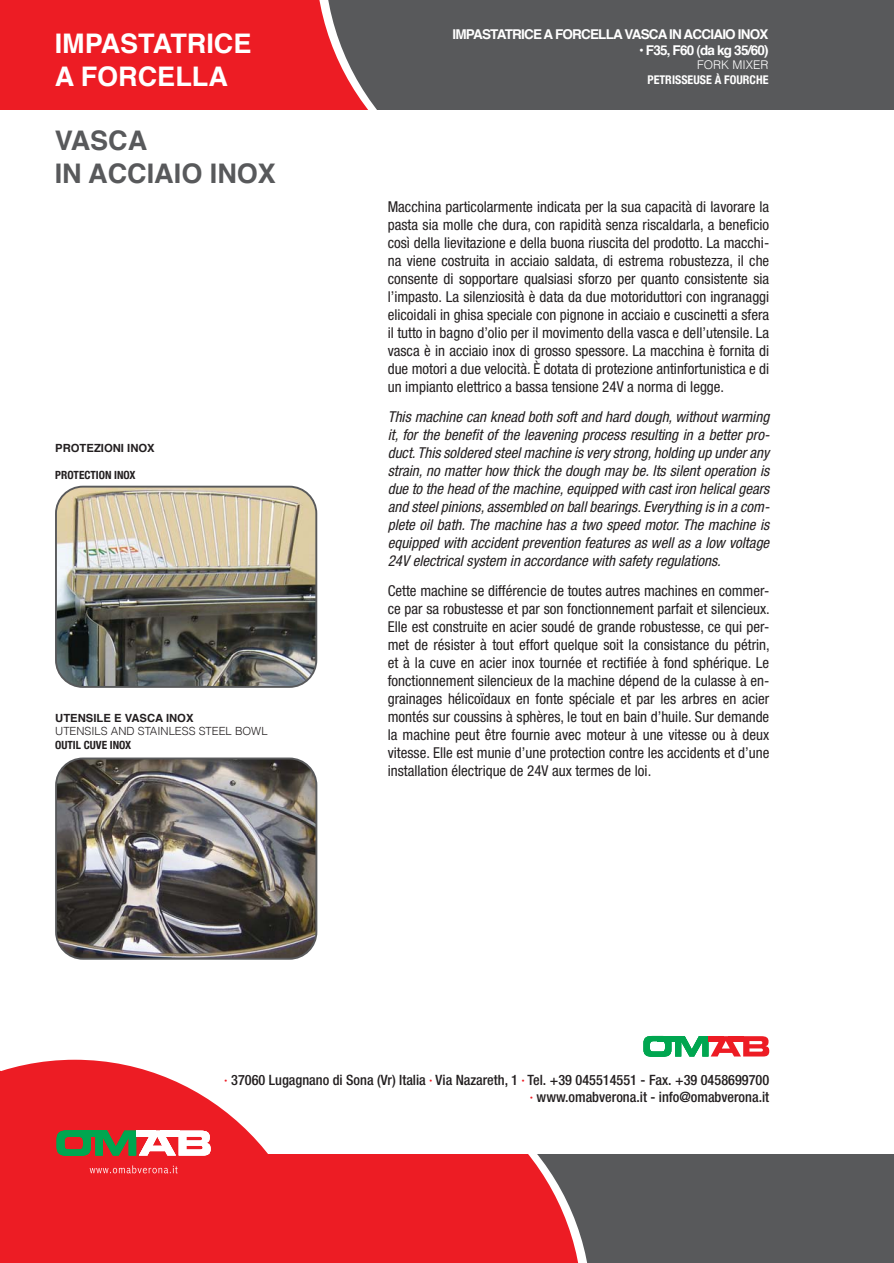
<style>
.page{position:relative;width:894px;height:1263px;background:#fff}
.page>*{position:absolute;margin:0;border:0;box-sizing:border-box;transform-origin:0 0}
.t1{font:700 27px/32.4px "Helvetica";color:#fff}
.t2{font:700 27px/32.4px "Helvetica";color:#58595b}
.t3{font:condensed 15px/18px "Helvetica Neue";color:#231f20;text-align:justify}
.t4{font:italic condensed 15px/18px "Helvetica Neue";color:#231f20;text-align:justify}
.t5{font:500 condensed 14.25px/17.1px "Helvetica Neue";color:#231f20;text-align:right}
.t6{font:700 13.5px "Helvetica";letter-spacing:-.06em;color:#fff}
.t7{font:700 condensed 12px "Helvetica Neue";color:#fff}
.t8{font:300 12px "Helvetica";color:#fff}
.t9{font:700 11.25px "Helvetica";color:#231f20}
.t10{font:300 11.25px "Helvetica";color:#231f20}
.t11{font:700 condensed 11.25px "Helvetica Neue";color:#231f20}
.s1{color:#ed1c24}
</style>
<div class="page">
<svg style="left:1px;top:1060px;width:321px;height:203px;fill:#ed1c24"></svg>
<div style="left:1px;top:0;width:462px;height:110px;background:#ed1c24"></div>
<svg style="left:319px;top:0;width:61px;height:110px"></svg>
<div style="left:380px;top:0;width:513px;height:110px;background:#58595b"></div>
<div style="left:365px;top:1155px;width:528px;height:108px;background:#58595b"></div>
<svg style="left:523px;top:1155px;width:64px;height:108px"></svg>
<div style="left:5px;top:1155px;width:518px;height:108px;background:#ed1c24"></div>
<svg style="left:0;top:1070px;width:1px;height:193px"></svg>
<hr style="left:0;top:0;width:1px;height:110px;background:#ed1c24">
<svg style="left:90px;top:1165px;width:87px;height:8px"></svg>
<svg style="left:57px;top:1130px;width:153px;height:26px"></svg>
<div style="left:136px;top:1131px;width:19px;height:6px;background:#fff"></div>
<div style="left:160px;top:1131px;width:20px;height:6px;background:#fff"></div>
<svg style="left:643px;top:1036px;width:125px;height:21px"></svg>
<div style="left:708px;top:1036px;width:16px;height:5px;background:#ed1c24"></div>
<div style="left:727px;top:1036px;width:16px;height:5px;background:#ed1c24"></div>
<img style="left:56px;top:487px;width:260px;height:200px;border-radius:27px">
<div style="left:55px;top:486px;width:262px;height:202px;border:2px solid #58595b;border-radius:27px"></div>
<img style="left:56px;top:758px;width:260px;height:201px;border-radius:27px">
<div style="left:55px;top:758px;width:262px;height:202px;border:2px solid #58595b;border-radius:27px"></div>
<h1 class="t1" style="left:55px;top:30px;width:198px">IMPASTATRICE<br>A FORCELLA</h1>
<h1 class="t2" style="left:55px;top:127px;width:223px">VASCA<br>IN ACCIAIO INOX</h1>
<p class="t9" style="left:55px;top:443px;width:101px">PROTEZIONI INOX</p>
<p class="t11" style="left:55px;top:468px;width:82px">PROTECTION INOX</p>
<p class="t9" style="left:55px;top:713px;width:140px">UTENSILE E VASCA INOX</p>
<p class="t10" style="left:55px;top:726px;width:214px">UTENSILS AND STAINLESS STEEL BOWL</p>
<p class="t11" style="left:55px;top:738px;width:77px">OUTIL CUVE INOX</p>
<p class="t6" style="left:452px;top:28px;width:317px">IMPASTATRICE A FORCELLA VASCA IN ACCIAIO INOX</p>
<p class="t6" style="left:638px;top:45px;width:131px">• F35, F60 (da kg 35/60)</p>
<p class="t8" style="left:696px;top:60px;width:73px">FORK MIXER</p>
<p class="t7" style="left:647px;top:72px;width:122px">PETRISSEUSE À FOURCHE</p>
<p class="t3" style="left:387px;top:199px;width:383px">Macchina particolarmente indicata per la sua capacità di lavorare la pasta sia molle che dura, con rapidità senza riscaldarla, a beneficio così della lievitazione e della buona riuscita del prodotto. La macchi&shy;na viene costruita in acciaio saldata, di estrema robustezza, il che consente di sopportare qualsiasi sforzo per quanto consistente sia l’impasto. La silenziosità è data da due motoriduttori con ingranaggi elicoidali in ghisa speciale con pignone in acciaio e cuscinetti a sfera il tutto in bagno d’olio per il movimento della vasca e dell’utensile. La vasca è in acciaio inox di grosso spessore. La macchina è fornita di due motori a due velocità. È dotata di protezione antinfortunistica e di un impianto elettrico a bassa tensione 24V a norma di legge.</p>
<p class="t4" style="left:387px;top:409px;width:383px">This machine can knead both soft and hard dough, without warming it, for the benefit of the leavening process resulting in a better pro&shy;duct. This soldered steel machine is very strong, holding up under any strain, no matter how thick the dough may be. Its silent operation is due to the head of the machine, equipped with cast iron helical gears and steel pinions, assembled on ball bearings. Everything is in a com&shy;plete oil bath. The machine has a two speed motor. The machine is equipped with accident prevention features as well as a low voltage 24V electrical system in accordance with safety regulations.</p>
<p class="t3" style="left:387px;top:583px;width:383px">Cette machine se différencie de toutes autres machines en commer&shy;ce par sa robustesse et par son fonctionnement parfait et silencieux.<br>Elle est construite en acier soudé de grande robustesse, ce qui per&shy;met de résister à tout effort quelque soit la consistance du pétrin, et à la cuve en acier inox tournée et rectifiée à fond sphérique. Le fonctionnement silencieux de la machine dépend de la culasse à en&shy;grainages hélicoïdaux en fonte spéciale et par les arbres en acier montés sur coussins à sphères, le tout en bain d’huile. Sur demande la machine peut être fournie avec moteur à une vitesse ou à deux vitesse. Elle est munie d’une protection contre les accidents et d’une installation électrique de 24V aux termes de loi.</p>
<p class="t5" style="left:224px;top:1073px;width:546px"><span class="s1">·</span> 37060 Lugagnano di Sona (Vr) Italia <span class="s1">·</span> Via Nazareth, 1 <span class="s1">·</span> Tel. +39 045514551 - Fax. +39 0458699700 <span class="s1">·</span> www.omabverona.it - info@omabverona.it</p>
</div>
